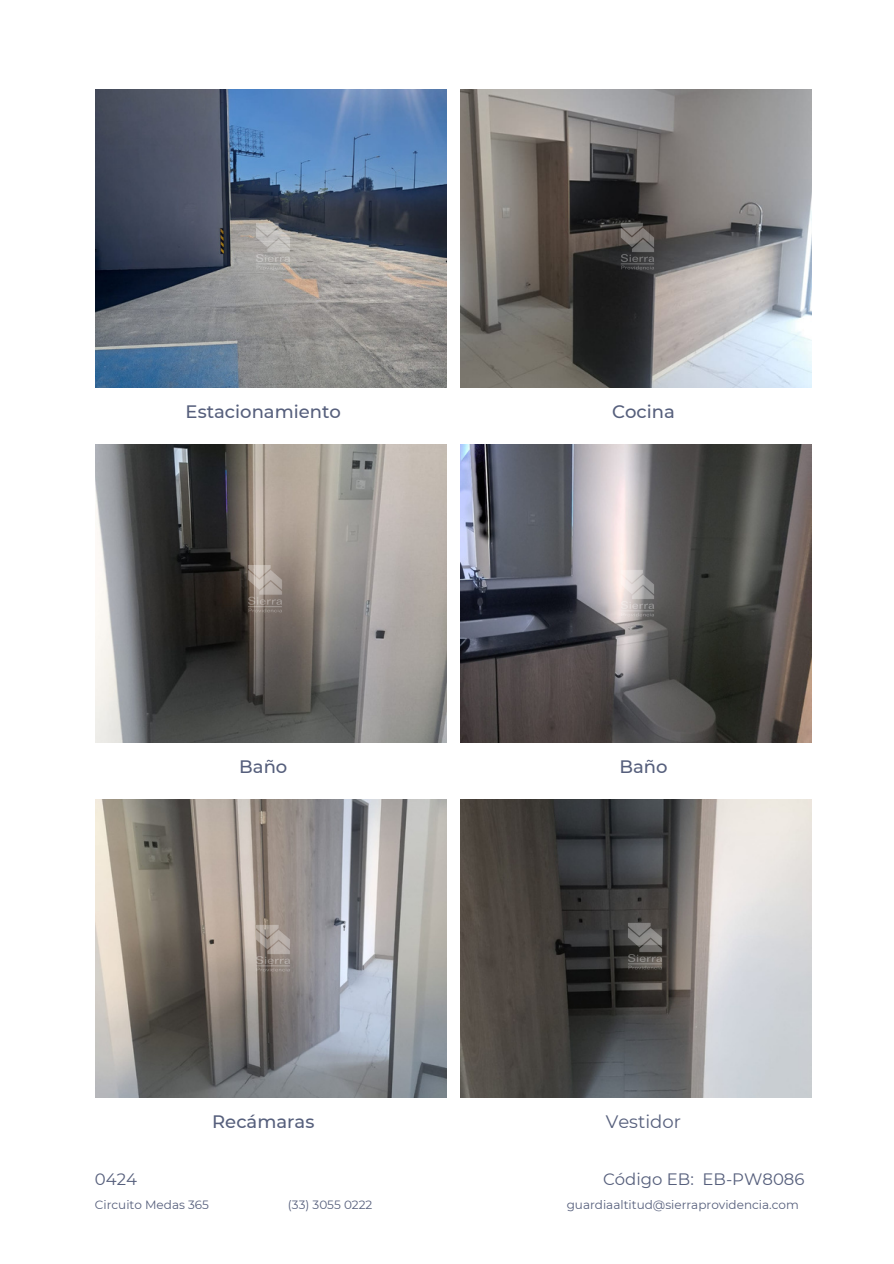
<style>
.page{position:relative;width:894px;height:1264px;background:#fff}
.page>*{position:absolute;margin:0;border:0;box-sizing:border-box;transform-origin:0 0}
.t1{font:500 18px "Montserrat";color:#565f7c}
.t2{font:18px "Montserrat";color:#565f7c}
.t3{font:16.5px "Montserrat";color:#565f7c}
.t4{font:12px "Montserrat";color:#565f7c}
</style>
<div class="page">
<img style="left:460px;top:89px;width:351px;height:298px">
<img style="left:95px;top:89px;width:351px;height:298px">
<img style="left:460px;top:444px;width:351px;height:298px">
<img style="left:95px;top:444px;width:351px;height:298px">
<img style="left:460px;top:799px;width:351px;height:298px">
<img style="left:95px;top:799px;width:351px;height:298px">
<img style="left:249px;top:919px;width:44px;height:57px">
<img style="left:621px;top:917px;width:44px;height:57px">
<img style="left:613px;top:564px;width:44px;height:57px">
<img style="left:241px;top:560px;width:44px;height:57px">
<img style="left:249px;top:217px;width:44px;height:57px">
<img style="left:613px;top:217px;width:44px;height:57px">
<h1 class="t1" style="left:185px;top:401px;width:157px">Estacionamiento</h1>
<h1 class="t1" style="left:612px;top:401px;width:64px">Cocina</h1>
<h1 class="t1" style="left:239px;top:755px;width:50px">Baño</h1>
<h1 class="t1" style="left:619px;top:755px;width:50px">Baño</h1>
<h1 class="t1" style="left:212px;top:1110px;width:104px">Recámaras</h1>
<h1 class="t2" style="left:605px;top:1110px;width:77px">Vestidor</h1>
<h2 class="t3" style="left:95px;top:1169px;width:44px">0424</h2>
<h2 class="t3" style="left:603px;top:1169px;width:203px">Código EB: EB-PW8086</h2>
<p class="t4" style="left:95px;top:1197px;width:116px">Circuito Medas 365</p>
<p class="t4" style="left:288px;top:1197px;width:86px">(33) 3055 0222</p>
<p class="t4" style="left:566px;top:1197px;width:233px">guardiaaltitud@sierraprovidencia.com</p>
</div>
